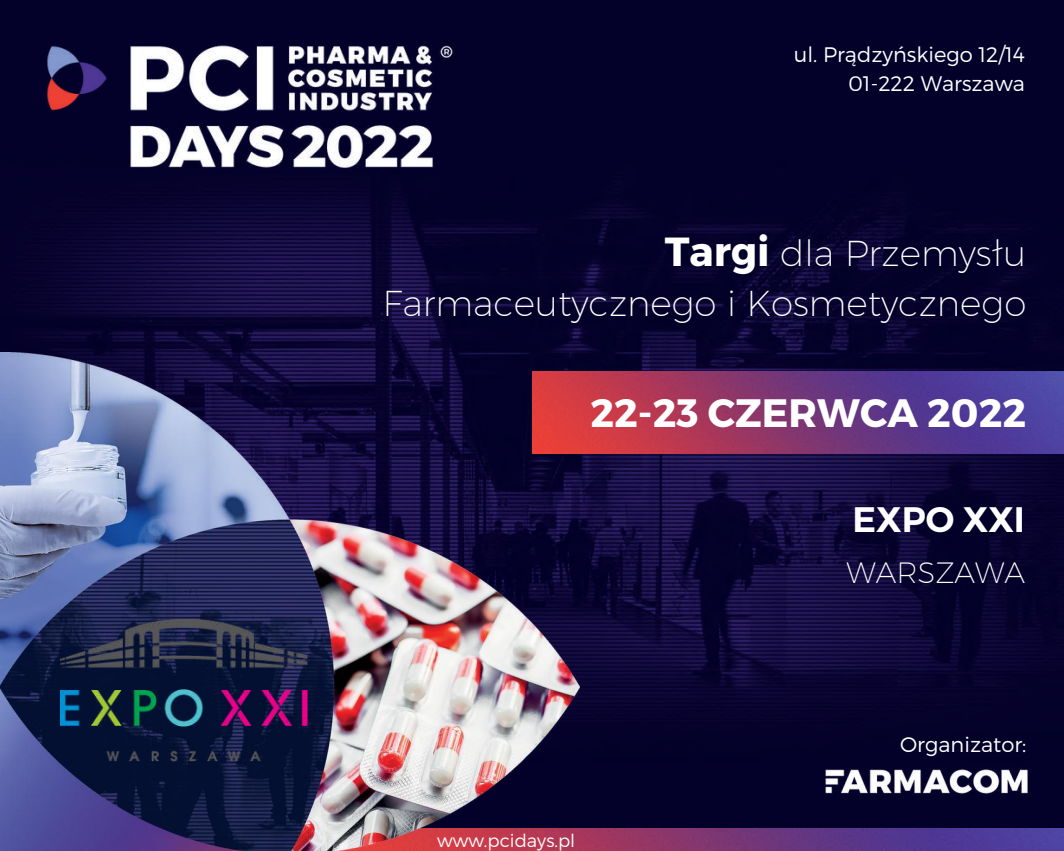
<style>
.page{position:relative;width:1064px;height:851px;background:#fff}
.page>*{position:absolute;margin:0;border:0;box-sizing:border-box;transform-origin:0 0}
.t1{font:700 40.5px "Montserrat";color:#fff}
.t2{font:700 39.6px "Montserrat";color:#fff}
.t3{font:200 36px/49.8px "Montserrat";color:#fff;text-align:right}
.t4{font:600 35.4px "Montserrat";color:#fff}
.t5{font:200 29.4px "Montserrat";color:#fff}
.t6{font:300 21px/29.2px "Montserrat";color:#fff;text-align:right}
.t7{font:300 18px "Montserrat";color:#fff}
</style>
<div class="page">
<img style="left:0;top:0;width:1063px;height:828px">
<img style="left:670px;top:637px;width:393px;height:191px">
<img style="left:580px;top:828px;width:483px;height:22px">
<img style="left:0;top:352px;width:580px;height:498px">
<img style="left:532px;top:371px;width:531px;height:83px">
<img style="left:60px;top:619px;width:247px;height:142px">
<img style="left:34px;top:41px;width:430px;height:138px">
<p class="t6" style="left:793px;top:39px;width:233px">ul. Prądzyńskiego 12/14<br>01-222 Warszawa</p>
<h1 class="t1" style="left:664px;top:225px;width:107px">Targi</h1>
<h3 class="t3" style="left:382px;top:228px;width:645px">dla Przemysłu<br>Farmaceutycznego i Kosmetycznego</h3>
<h2 class="t2" style="left:590px;top:387px;width:437px">22-23 CZERWCA 2022</h2>
<h3 class="t4" style="left:852px;top:498px;width:174px">EXPO XXI</h3>
<h3 class="t5" style="left:846px;top:554px;width:180px">WARSZAWA</h3>
<p class="t7" style="left:437px;top:828px;width:139px">www.pcidays.pl</p>
<p class="t6" style="left:899px;top:728px;width:128px">Organizator:</p>
</div>
